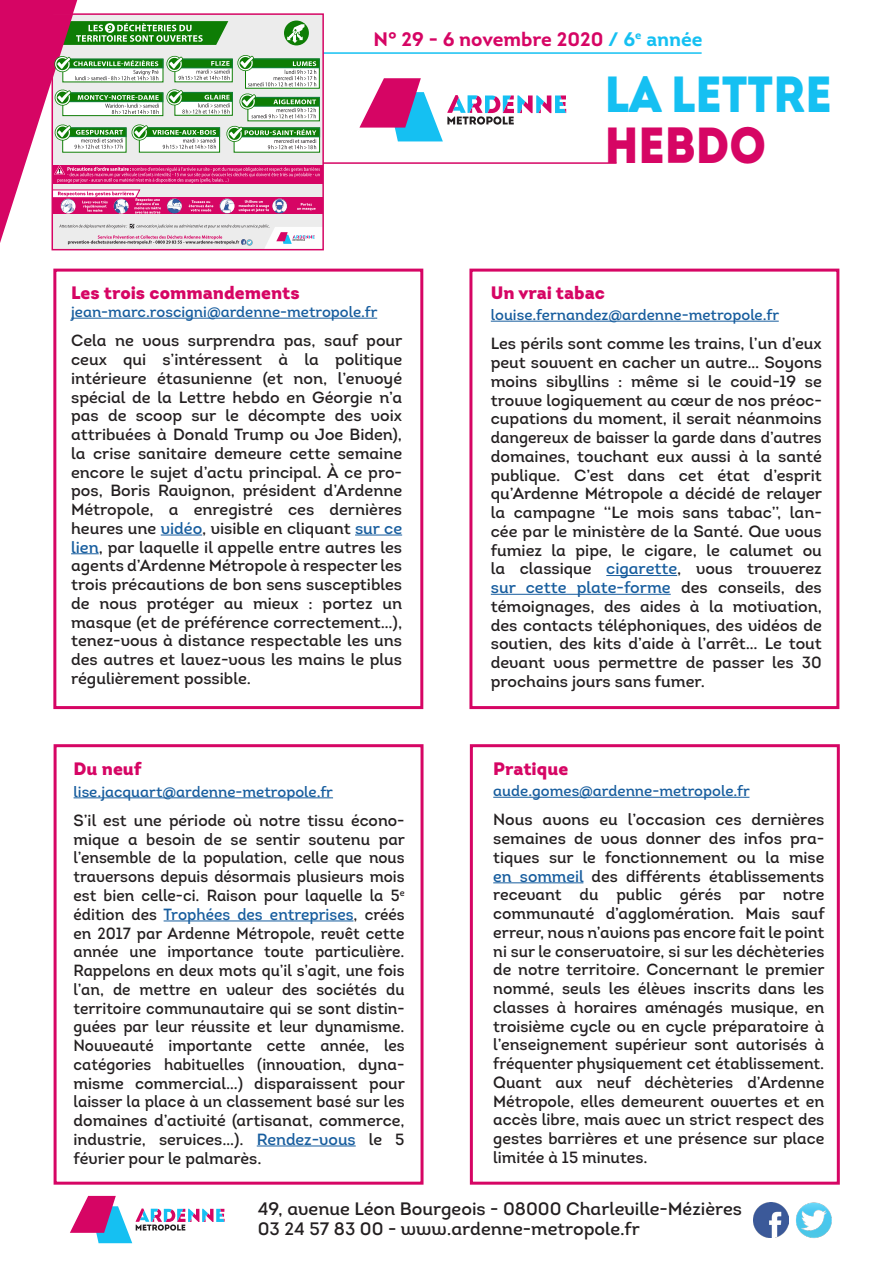
<style>
.page{position:relative;width:893px;height:1263px;background:#fff}
.page>*{position:absolute;margin:0;border:0;box-sizing:border-box;transform-origin:0 0}
.t1{font:900 50.7px "Intro";color:#15c0f2;scale:.91 1}
.t2{font:900 50.7px "Intro";color:#d60564;scale:.91 1}
.t3{font:700 19.5px "Intro";color:#d60564}
.t4{font:18px "Intro Regular Alt";color:#231f20}
.t5{font:900 18px "Intro";color:#d60564}
.t6{font:16.2px/18.8px "Intro Regular Alt";color:#231f20;text-align:justify}
.t7{font:16.2px/18.8px "Intro Regular Alt";color:#231f20;text-align:justify;scale:.95 1}
.t8{font:16.2px/18.8px "Intro Regular Alt";color:#231f20;scale:.96 1}
.t9{font:15px "Intro Regular Alt";color:#175d9e}
.s1{color:#15c0f2}
.s2{color:#175d9e}
</style>
<div class="page">
<hr style="left:267px;top:162px;width:350px;height:2px;background:#d60564">
<hr style="left:267px;top:52px;width:435px;height:2px;background:#15c0f2">
<svg style="left:359px;top:78px;width:207px;height:63px"></svg>
<div style="left:469px;top:269px;width:370px;height:440px;border:3px solid #d60564"></div>
<div style="left:53px;top:269px;width:370px;height:440px;border:3px solid #d60564"></div>
<div style="left:470px;top:744px;width:370px;height:441px;border:3px solid #d60564"></div>
<div style="left:54px;top:744px;width:369px;height:441px;border:3px solid #d60564"></div>
<hr style="left:74px;top:797px;width:259px;height:1px;background:#175d9e">
<hr style="left:164px;top:920px;width:189px;height:1px;background:#175d9e">
<hr style="left:257px;top:1145px;width:99px;height:1px;background:#175d9e">
<hr style="left:493px;top:797px;width:256px;height:1px;background:#175d9e">
<hr style="left:493px;top:882px;width:90px;height:1px;background:#175d9e">
<hr style="left:71px;top:318px;width:306px;height:1px;background:#175d9e">
<hr style="left:161px;top:535px;width:41px;height:1px;background:#175d9e">
<hr style="left:355px;top:535px;width:47px;height:1px;background:#175d9e">
<svg style="left:71px;top:553px;width:28px;height:1px"></svg>
<hr style="left:491px;top:321px;width:288px;height:1px;background:#175d9e">
<hr style="left:606px;top:575px;width:71px;height:1px;background:#175d9e">
<hr style="left:491px;top:594px;width:180px;height:1px;background:#175d9e">
<img style="left:754px;top:1202px;width:34px;height:35px">
<img style="left:796px;top:1202px;width:36px;height:36px">
<svg style="left:70px;top:1196px;width:155px;height:47px"></svg>
<svg style="left:0;top:0;width:321px;height:250px"></svg>
<img style="left:61px;top:199px;width:15px;height:15px;border-radius:7px">
<img style="left:167px;top:199px;width:15px;height:14px;border-radius:7px">
<img style="left:220px;top:198px;width:15px;height:15px;border-radius:7px">
<img style="left:272px;top:198px;width:15px;height:15px;border-radius:7px">
<img style="left:114px;top:199px;width:15px;height:15px;border-radius:7px">
<div style="left:52px;top:13px;width:272px;height:237px;border:2px solid #d60564"></div>
<p class="t3" style="left:373px;top:26px;width:331px">N° 29 - 6 novembre 2020 <span class="s1">/ 6</span><sup>e</sup> <span class="s1">année</span></p>
<p class="t5" style="left:71px;top:281px;width:230px">Les trois commandements</p>
<p class="t9" style="left:71px;top:302px;width:308px">jean-marc.roscigni@ardenne-metropole.fr</p>
<p class="t6" style="left:71px;top:331px;width:333px">Cela ne vous surprendra pas, sauf pour</p>
<p class="t6" style="left:71px;top:350px;width:333px">ceux qui s’intéressent à la politique intérieure étasunienne (et non, l’envoyé spécial de la Lettre hebdo en Géorgie n’a pas de scoop sur le décompte des voix attribuées à Donald Trump ou Joe Biden), la crise sanitaire demeure cette semaine encore le sujet d’actu principal. À ce pro-</p>
<p class="t6" style="left:71px;top:481px;width:333px">pos, Boris Ravignon, président d’Ardenne Métropole, a enregistré ces dernières heures une <span class="s2">vidéo</span>, visible en cliquant <span class="s2">sur ce lien</span>, par laquelle il appelle entre autres les agents d’Ardenne Métropole à respecter les trois précautions de bon sens susceptibles de nous protéger au mieux : portez un masque (et de préférence correctement…), tenez-vous à distance respectable les uns des autres et lavez-vous les mains le plus régulièrement possible.</p>
<p class="t5" style="left:74px;top:757px;width:70px">Du neuf</p>
<p class="t9" style="left:74px;top:782px;width:261px">lise.jacquart@ardenne-metropole.fr</p>
<p class="t6" style="left:74px;top:811px;width:333px">S’il est une période où notre tissu écono&shy;mique a besoin de se sentir soutenu par</p>
<p class="t7" style="left:74px;top:848px;width:350px">l’ensemble de la population, celle que nous traversons depuis désormais plusieurs mois est bien celle-ci. Raison pour laquelle la 5<sup>e </sup>édition des <span class="s2">Trophées des entreprises</span>, créés en 2017 par Ardenne Métropole, revêt cette année une importance toute particulière.<br>Rappelons en deux mots qu’il s’agit, une fois l’an, de mettre en valeur des sociétés du</p>
<p class="t7" style="left:74px;top:998px;width:350px">territoire communautaire qui se sont distin&shy;guées par leur réussite et leur dynamisme.<br>Nouveauté importante cette année, les</p>
<p class="t7" style="left:74px;top:1055px;width:350px">catégories habituelles (innovation, dyna&shy;misme commercial…) disparaissent pour laisser la place à un classement basé sur les</p>
<p class="t6" style="left:74px;top:1111px;width:333px">domaines d’activité (artisanat, commerce, industrie, services…). <span class="s2">Rendez-vous</span> le 5 février pour le palmarès.</p>
<p class="t1" style="left:605px;top:60px;width:251px">LA LETTRE</p>
<p class="t2" style="left:605px;top:112px;width:179px">HEBDO</p>
<p class="t5" style="left:491px;top:281px;width:116px">Un vrai tabac</p>
<p class="t9" style="left:491px;top:305px;width:290px">louise.fernandez@ardenne-metropole.fr</p>
<p class="t6" style="left:491px;top:334px;width:333px">Les périls sont comme les trains, l’un d’eux peut souvent en cacher un autre… Soyons moins sibyllins : même si le covid-19 se</p>
<p class="t6" style="left:491px;top:390px;width:333px">trouve logiquement au cœur de nos préoc&shy;cupations du moment, il serait néanmoins</p>
<p class="t8" style="left:491px;top:428px;width:346px">dangereux de baisser la garde dans d’autres domaines, touchant eux aussi à la santé</p>
<p class="t6" style="left:491px;top:465px;width:332px">publique. C’est dans cet état d’esprit</p>
<p class="t6" style="left:491px;top:484px;width:333px">qu’Ardenne Métropole a décidé de relayer la campagne ‘‘Le mois sans tabac’’, lan&shy;cée par le ministère de la Santé. Que vous</p>
<p class="t6" style="left:491px;top:540px;width:333px">fumiez la pipe, le cigare, le calumet ou la classique <span class="s2">cigarette</span>, vous trouverez <span class="s2">sur cette plate-forme</span> des conseils, des</p>
<p class="t6" style="left:491px;top:597px;width:333px">témoignages, des aides à la motivation, des contacts téléphoniques, des vidéos de</p>
<p class="t6" style="left:491px;top:634px;width:333px">soutien, des kits d’aide à l’arrêt… Le tout devant vous permettre de passer les 30 prochains jours sans fumer.</p>
<p class="t5" style="left:493px;top:757px;width:76px">Pratique</p>
<p class="t9" style="left:493px;top:781px;width:258px">aude.gomes@ardenne-metropole.fr</p>
<p class="t6" style="left:493px;top:810px;width:333px">Nous avons eu l’occasion ces dernières semaines de vous donner des infos pra-</p>
<p class="t6" style="left:493px;top:848px;width:333px">tiques sur le fonctionnement ou la mise <span class="s2">en sommeil</span> des différents établissements recevant du public gérés par notre communauté d’agglomération. Mais sauf erreur, nous n’avions pas encore fait le point ni sur le conservatoire, si sur les déchèteries de notre territoire. Concernant le premier nommé, seuls les élèves inscrits dans les classes à horaires aménagés musique, en troisième cycle ou en cycle préparatoire à l’enseignement supérieur sont autorisés à fréquenter physiquement cet établissement.<br>Quant aux neuf déchèteries d’Ardenne Métropole, elles demeurent ouvertes et en accès libre, mais avec un strict respect des gestes barrières et une présence sur place limitée à 15 minutes.</p>
<p class="t4" style="left:258px;top:1198px;width:486px">49, avenue Léon Bourgeois - 08000 Charleville-Mézières</p>
<p class="t4" style="left:258px;top:1217px;width:383px">03 24 57 83 00 - www.ardenne-metropole.fr</p>
</div>
